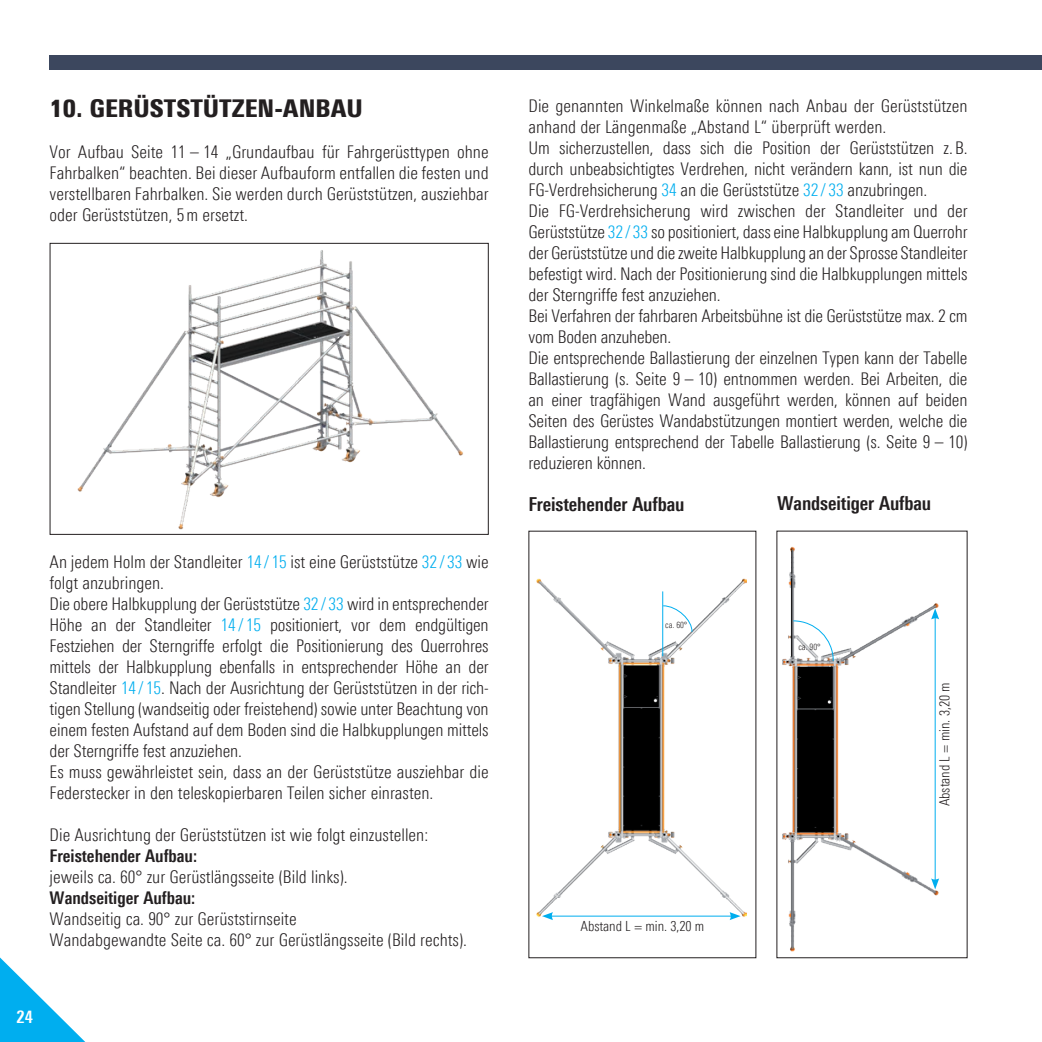
<style>
.page{position:relative;width:1042px;height:1042px;background:#fff}
.page>*{position:absolute;margin:0;border:0;box-sizing:border-box;transform-origin:0 0}
.t1{font:900 24.5px "Linotype Univers 820 Cn";color:#231f20}
.t2{font:700 19.25px "Linotype Univers 620 Cn";letter-spacing:-.005em;color:#231f20}
.t3{font:300 17.5px/21px "Linotype Univers 320 Cn";color:#231f20;text-align:justify}
.t4{font:700 17.5px "Linotype Univers 620 Cn";color:#231f20}
.t5{font:700 17.5px "Linotype Univers 620 Cn";color:#fff}
.t6{font:300 14px "Linotype Univers 320 Cn";letter-spacing:-.005em;color:#231f20}
.t7{font:300 8.75px "Linotype Univers 320 Cn";letter-spacing:-.005em;color:#231f20}
.s1{color:#00aeef}
</style>
<div class="page">
<div style="left:50px;top:55px;width:992px;height:15px;background:#3c475e"></div>
<svg style="left:0;top:957px;width:86px;height:85px"></svg>
<img style="left:77px;top:250px;width:386px;height:280px">
<div style="left:50px;top:243px;width:439px;height:292px;border:1px solid #231f20"></div>
<img style="left:536px;top:578px;width:210px;height:339px">
<img style="left:782px;top:546px;width:157px;height:406px">
<hr style="left:550px;top:915px;width:182px;height:1px;background:#00aeef">
<svg style="left:542px;top:912px;width:11px;height:8px"></svg>
<svg style="left:729px;top:912px;width:11px;height:8px"></svg>
<hr style="left:934px;top:617px;width:1px;height:264px;background:#00aeef">
<svg style="left:931px;top:608px;width:8px;height:11px"></svg>
<svg style="left:931px;top:878px;width:8px;height:11px"></svg>
<hr style="left:662px;top:591px;width:1px;height:65px;background:#00aeef">
<svg style="left:662px;top:605px;width:31px;height:28px"></svg>
<svg style="left:792px;top:620px;width:42px;height:42px"></svg>
<p class="t1" style="left:50px;top:93px;width:315px">10. GERÜSTSTÜTZEN-ANBAU</p>
<p class="t3" style="left:50px;top:141px;width:441px">Vor Aufbau Seite 11 – 14 „Grundaufbau für Fahrgerüsttypen ohne Fahrbalken“ beachten. Bei dieser Aufbauform entfallen die festen und verstellbaren Fahrbalken. Sie werden durch Gerüststützen, ausziehbar oder Gerüststützen, 5m ersetzt.</p>
<p class="t3" style="left:50px;top:551px;width:441px">An jedem Holm der Standleiter <span class="s1">14 / 15</span> ist eine Gerüststütze <span class="s1">32 / 33</span> wie folgt anzubringen.</p>
<p class="t3" style="left:50px;top:593px;width:441px">Die obere Halbkupplung der Gerüststütze <span class="s1">32 / 33</span> wird in entsprechender Höhe an der Standleiter <span class="s1">14 / 15</span> positioniert, vor dem endgültigen Festziehen der Sterngriffe erfolgt die Positionierung des Querrohres mittels der Halbkupplung ebenfalls in entsprechender Höhe an der Standleiter <span class="s1">14 / 15</span>. Nach der Ausrichtung der Gerüststützen in der rich&shy;tigen Stellung (wandseitig oder freistehend) sowie unter Beachtung von einem festen Aufstand auf dem Boden sind die Halbkupplungen mittels der Sterngriffe fest anzuziehen.</p>
<p class="t3" style="left:50px;top:761px;width:441px">Es muss gewährleistet sein, dass an der Gerüststütze ausziehbar die<br>Federstecker in den teleskopierbaren Teilen sicher einrasten.</p>
<p class="t3" style="left:50px;top:824px;width:380px">Die Ausrichtung der Gerüststützen ist wie folgt einzustellen:</p>
<p class="t4" style="left:50px;top:845px;width:149px">Freistehender Aufbau:</p>
<p class="t3" style="left:50px;top:866px;width:300px">jeweils ca. 60° zur Gerüstlängsseite (Bild links).</p>
<p class="t4" style="left:50px;top:887px;width:147px">Wandseitiger Aufbau:</p>
<p class="t3" style="left:50px;top:908px;width:248px">Wandseitig ca. 90° zur Gerüststirnseite</p>
<p class="t3" style="left:50px;top:929px;width:419px">Wandabgewandte Seite ca. 60° zur Gerüstlängsseite (Bild rechts).</p>
<p class="t5" style="left:17px;top:1006px;width:18px">24</p>
<p class="t3" style="left:528px;top:95px;width:441px">Die genannten Winkelmaße können nach Anbau der Gerüststützen anhand der Längenmaße „Abstand L“ überprüft werden.</p>
<p class="t3" style="left:528px;top:137px;width:441px">Um sicherzustellen, dass sich die Position der Gerüststützen z.B. durch unbeabsichtigtes Verdrehen, nicht verändern kann, ist nun die FG-Verdrehsicherung <span class="s1">34</span> an die Gerüststütze <span class="s1">32 / 33</span> anzubringen.</p>
<p class="t3" style="left:528px;top:200px;width:441px">Die FG-Verdrehsicherung wird zwischen der Standleiter und der Gerüststütze <span class="s1">32 / 33</span> so positioniert, dass eine Halbkupplung am Querrohr der Gerüststütze und die zweite Halbkupplung an der Sprosse Standleiter befestigt wird. Nach der Positionierung sind die Halbkupplungen mittels der Sterngriffe fest anzuziehen.</p>
<p class="t3" style="left:528px;top:305px;width:441px">Bei Verfahren der fahrbaren Arbeitsbühne ist die Gerüststütze max. 2 cm vom Boden anzuheben.</p>
<p class="t3" style="left:528px;top:347px;width:441px">Die entsprechende Ballastierung der einzelnen Typen kann der Tabelle Ballastierung (s. Seite 9 – 10) entnommen werden. Bei Arbeiten, die an einer tragfähigen Wand ausgeführt werden, können auf beiden Seiten des Gerüstes Wandabstützungen montiert werden, welche die Ballastierung entsprechend der Tabelle Ballastierung (s. Seite 9 – 10) reduzieren können.</p>
<p class="t2" style="left:528px;top:493px;width:158px">Freistehender Aufbau</p>
<p class="t2" style="left:777px;top:492px;width:156px">Wandseitiger Aufbau</p>
<p class="t7" style="left:665px;top:620px;width:24px">ca. 60°</p>
<p class="t7" style="left:798px;top:642px;width:24px">ca. 90°</p>
<p class="t6" style="left:580px;top:917px;width:125px">Abstand L = min. 3,20 m</p>
<p class="t6" style="left:936px;top:806px;width:125px;rotate:-90deg">Abstand L = min. 3,20 m</p>
</div>
